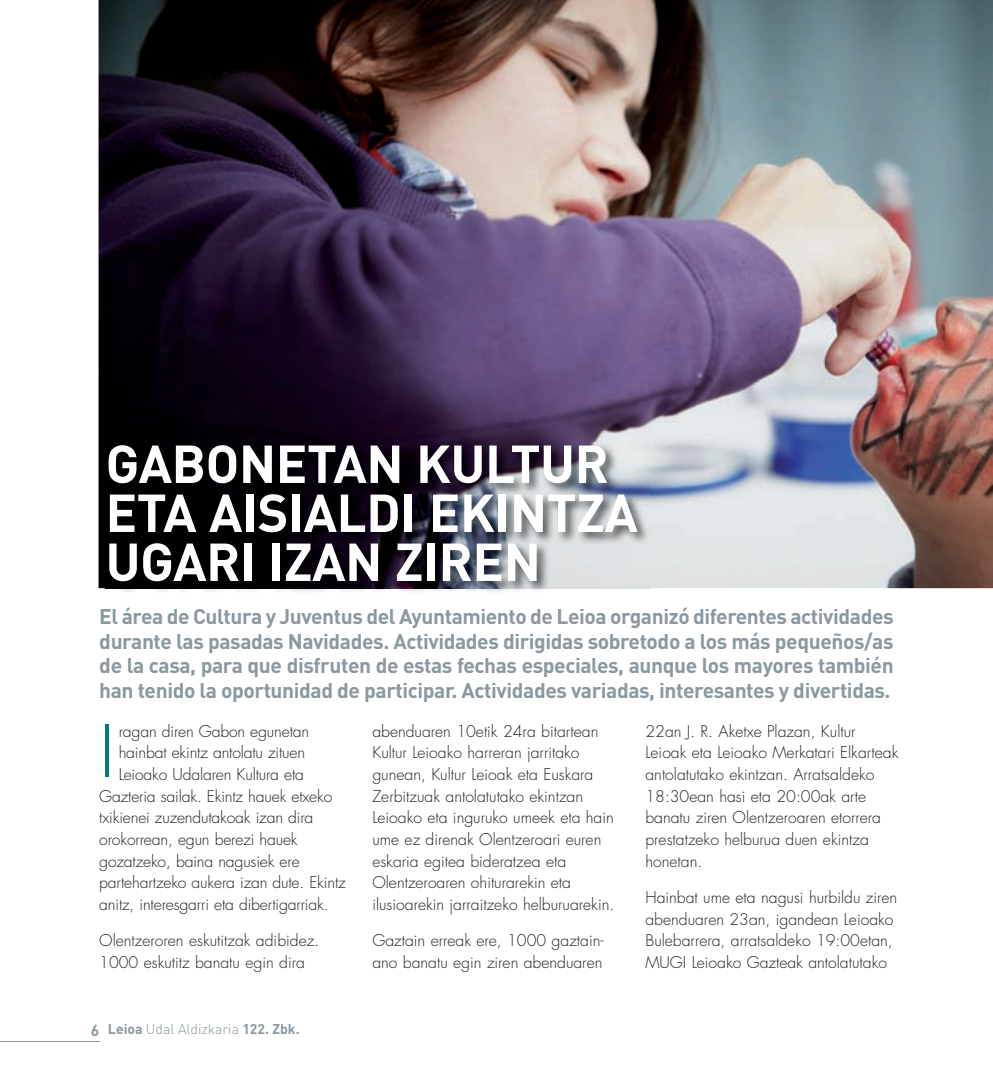
<style>
.page{position:relative;width:993px;height:1092px;background:#fff}
.page>*{position:absolute;margin:0;border:0;box-sizing:border-box;transform-origin:0 0}
.t1{font:300 69.12px "Futura";color:#007b85}
.t2{font:700 52.5px/49px "DIN";letter-spacing:-.01em;color:#fff}
.t3{font:700 21px/24.5px "DIN";letter-spacing:-.02em;color:#8b98a0;text-align:justify}
.t4{font:300 15.75px/21.7px "Futura";color:#231f20}
.t5{font:300 14px "DIN";color:#8b98a0}
.s1{font-weight:700;font-size:15.75px}
.s2{font-weight:700}
</style>
<div class="page">
<hr style="left:0;top:1040px;width:99px;height:1px;background:#8b98a0">
<img style="left:98px;top:0;width:894px;height:588px">
<img style="left:105px;top:443px;width:543px;height:149px">
<h2 class="t2" style="left:105px;top:437px;width:533px">GAbONETAN KULTUR<br>ETA AISIALDI EKINTZA<br>UGARI IZAN ZIREN</h2>
<p class="t3" style="left:99px;top:603px;width:795px">El área de Cultura y Juventus del Ayuntamiento de Leioa organizó diferentes actividades durante las pasadas Navidades. Actividades dirigidas sobretodo a los más pequeños/as de la casa, para que disfruten de estas fechas especiales, aunque los mayores también han tenido la oportunidad de participar. Actividades variadas, interesantes y divertidas.</p>
<h1 class="t1" style="left:99px;top:709px;width:16px">I</h1>
<p class="t4" style="left:119px;top:720px;width:192px">ragan diren Gabon egunetan</p>
<p class="t4" style="left:372px;top:720px;width:243px">abenduaren 10etik 24ra bitartean Kultur Leioako harreran jarritako gunean, Kultur Leioak eta Euskara Zerbitzuak antolatutako ekintzan Leioako eta inguruko umeek eta hain ume ez direnak Olentzeroari euren eskaria egitea bideratzea eta Olentzeroaren ohiturarekin eta ilusioarekin jarraitzeko helburuarekin.</p>
<p class="t4" style="left:372px;top:930px;width:232px">Gaztain erreak ere, 1000 gaztain&shy;ano banatu egin ziren abenduaren</p>
<p class="t4" style="left:645px;top:720px;width:254px">22an J. R. Aketxe Plazan, Kultur<br>Leioak eta Leioako Merkatari Elkarteak antolatutako ekintzan. Arratsaldeko<br>18:30ean hasi eta 20:00ak arte banatu ziren Olentzeroaren etorrera prestatzeko helburua duen ekintza honetan.</p>
<p class="t4" style="left:645px;top:887px;width:253px">Hainbat ume eta nagusi hurbildu ziren abenduaren 23an, igandean Leioako Bulebarrera, arratsaldeko 19:00etan, MUGI Leioako Gazteak antolatutako</p>
<p class="t4" style="left:119px;top:742px;width:188px">hainbat ekintz antolatu zituen</p>
<p class="t4" style="left:119px;top:763px;width:187px">Leioako Udalaren Kultura eta</p>
<p class="t4" style="left:99px;top:785px;width:234px">Gazteria sailak. Ekintz hauek etxeko</p>
<p class="t4" style="left:99px;top:807px;width:215px">txikienei zuzendutakoak izan dira</p>
<p class="t4" style="left:99px;top:828px;width:200px">orokorrean, egun berezi hauek</p>
<p class="t4" style="left:99px;top:850px;width:202px">gozatzeko, baina nagusiek ere</p>
<p class="t4" style="left:99px;top:872px;width:248px">partehartzeko aukera izan dute. Ekintz</p>
<p class="t4" style="left:99px;top:893px;width:231px">anitz, interesgarri eta dibertigarriak.</p>
<p class="t4" style="left:99px;top:930px;width:221px">Olentzeroren eskutitzak adibidez.<br>1000 eskutitz banatu egin dira</p>
<p class="t5" style="left:91px;top:1020px;width:210px"><span class="s1">6</span> <span class="s2">Leioa</span> Udal Aldizkaria <span class="s2">122. Zbk.</span></p>
</div>
